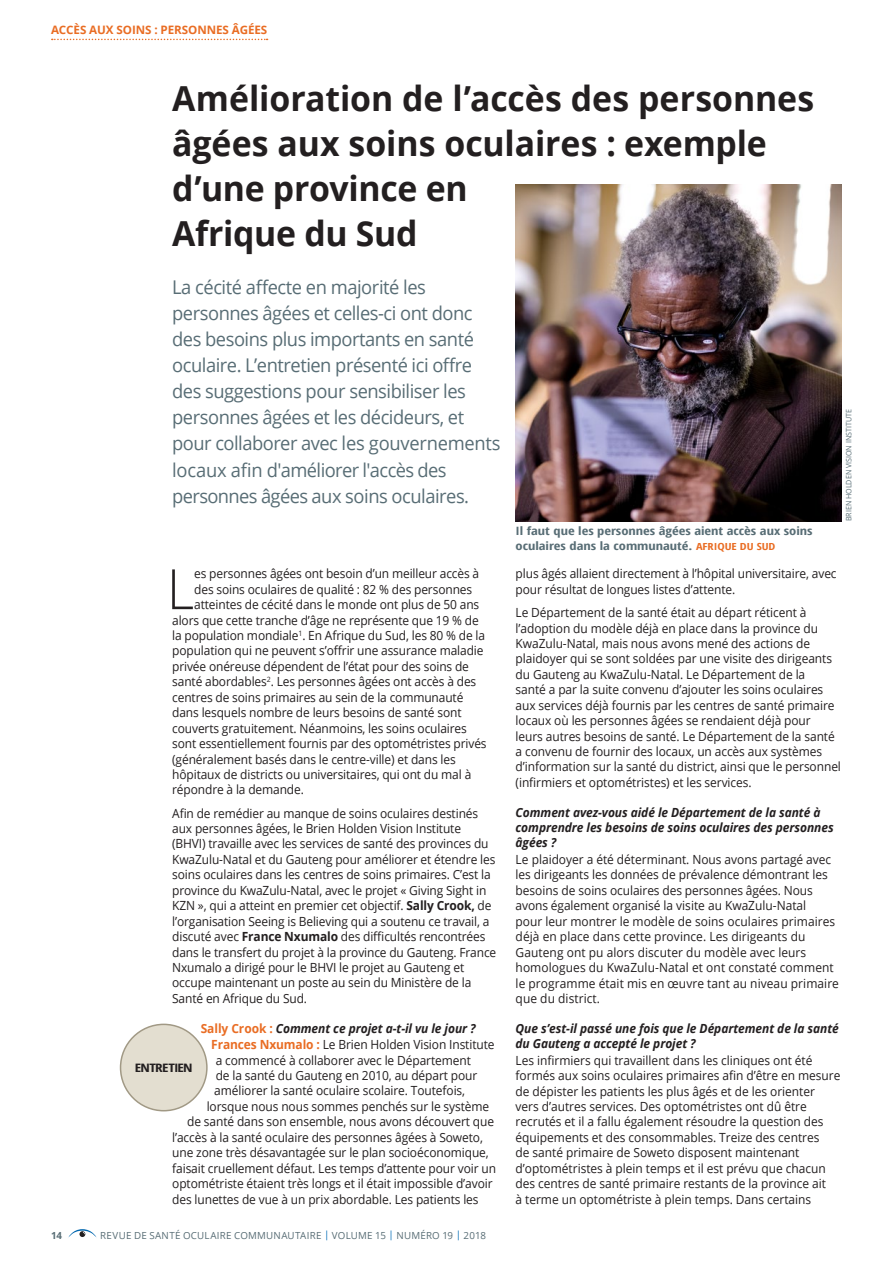
<style>
.page{position:relative;width:893px;height:1263px;background:#fff}
.page>*{position:absolute;margin:0;border:0;box-sizing:border-box;transform-origin:0 0}
.t1{font:300 55.65px "Open Sans";color:#231f20;scale:.95 1}
.t2{font:700 34.5px/45px "Open Sans";letter-spacing:-.005em;color:#231f20}
.t3{font:18.9px/26.1px "Open Sans";letter-spacing:-.025em;color:#586d75}
.t4{font:12.6px/15.5px "Open Sans";letter-spacing:-.01em;color:#231f20;scale:.95 1}
.t5{font:italic 700 12.6px/15.5px "Open Sans";letter-spacing:-.005em;color:#231f20;scale:.95 1}
.t6{font:700 11.7px "Open Sans";letter-spacing:-.005em;color:#e96d24}
.t7{font:700 11.7px "Open Sans Condensed";letter-spacing:-.045em;color:#231f20;scale:1.3 1}
.t8{font:700 11.55px/14.7px "Open Sans Condensed";color:#586d75;scale:1.26 1}
.t9{font:9.75px "Open Sans";letter-spacing:.025em;color:#586d75}
.t10{font:700 9.75px "Open Sans";color:#586d75}
.t11{font:7.5px "Open Sans";color:#586d75;scale:.95 1}
.s1{font-size:9.75px;color:#e96d24}
.s2{font-weight:700}
.s3{font-style:normal;color:#e96d24}
.s4{font-weight:700;color:#e96d24}
.s5{color:#006cb7}
</style>
<div class="page">
<svg style="left:68px;top:1229px;width:29px;height:9px"></svg>
<svg style="left:52px;top:39px;width:216px;height:1px"></svg>
<div style="left:121px;top:1024px;width:86px;height:87px;background:#e3ded0;border-radius:50%"></div>
<div style="left:120px;top:1023px;width:88px;height:88px;border:2px solid #a19985;border-radius:50%"></div>
<img style="left:516px;top:184px;width:326px;height:337px">
<p class="t6" style="left:51px;top:22px;width:218px">ACCÈS AUX SOINS : PERSONNES ÂGÉES</p>
<h2 class="t2" style="left:172px;top:76px;width:644px">Amélioration de l’accès des personnes âgées aux soins oculaires : exemple d’une province en<br>Afrique du Sud</h2>
<p class="t3" style="left:172px;top:273px;width:330px">La cécité affecte en majorité les personnes âgées et celles-ci ont donc des besoins plus importants en santé oculaire. L’entretien présenté ici offre des suggestions pour sensibiliser les personnes âgées et les décideurs, et pour collaborer avec les gouvernements locaux afin d'améliorer l'accès des personnes âgées aux soins oculaires.</p>
<p class="t8" style="left:516px;top:523px;width:237px">Il faut que les personnes âgées aient accès aux soins oculaires dans la communauté. <span class="s1">AFRIQUE DU SUD</span></p>
<p class="t11" style="left:843px;top:521px;width:120px;rotate:-90deg">BRIEN HOLDEN VISION INSTITUTE</p>
<h1 class="t1" style="left:167px;top:551px;width:30px">L</h1>
<p class="t4" style="left:194px;top:566px;width:302px">es personnes âgées ont besoin d’un meilleur accès à</p>
<p class="t4" style="left:194px;top:581px;width:294px">des soins oculaires de qualité : 82 % des personnes</p>
<p class="t4" style="left:194px;top:596px;width:302px">atteintes de cécité dans le monde ont plus de 50 ans</p>
<p class="t4" style="left:172px;top:612px;width:324px">alors que cette tranche d’âge ne représente que 19 % de</p>
<p class="t4" style="left:172px;top:627px;width:331px">la population mondiale<sup>1</sup>. En Afrique du Sud, les 80 % de la</p>
<p class="t4" style="left:172px;top:643px;width:329px">population qui ne peuvent s’offrir une assurance maladie</p>
<p class="t4" style="left:172px;top:658px;width:314px">privée onéreuse dépendent de l’état pour des soins de</p>
<p class="t4" style="left:172px;top:674px;width:322px">santé abordables<sup>2</sup>. Les personnes âgées ont accès à des</p>
<p class="t4" style="left:172px;top:689px;width:308px">centres de soins primaires au sein de la communauté</p>
<p class="t4" style="left:172px;top:705px;width:306px">dans lesquels nombre de leurs besoins de santé sont</p>
<p class="t4" style="left:172px;top:720px;width:312px">couverts gratuitement. Néanmoins, les soins oculaires</p>
<p class="t4" style="left:172px;top:735px;width:333px">sont essentiellement fournis par des optométristes privés</p>
<p class="t4" style="left:172px;top:751px;width:300px">(généralement basés dans le centre-ville) et dans les</p>
<p class="t4" style="left:172px;top:766px;width:316px">hôpitaux de districts ou universitaires, qui ont du mal à</p>
<p class="t4" style="left:172px;top:782px;width:140px">répondre à la demande.</p>
<p class="t4" style="left:172px;top:805px;width:343px">Afin de remédier au manque de soins oculaires destinés aux personnes âgées, le Brien Holden Vision Institute (BHVI) travaille avec les services de santé des provinces du KwaZulu-Natal et du Gauteng pour améliorer et étendre les soins oculaires dans les centres de soins primaires. C’est la province du KwaZulu-Natal, avec le projet « Giving Sight in KZN », qui a atteint en premier cet objectif. <span class="s2">Sally Crook,</span> de l’organisation Seeing is Believing qui a soutenu ce travail, a discuté avec <span class="s2">France Nxumalo</span> des difficultés rencontrées dans le transfert du projet à la province du Gauteng. France Nxumalo a dirigé pour le BHVI le projet au Gauteng et occupe maintenant un poste au sein du Ministère de la Santé en Afrique du Sud.</p>
<p class="t5" style="left:201px;top:1020px;width:291px"><span class="s3">Sally Crook :</span> Comment ce projet a-t-il vu le jour ?</p>
<p class="t4" style="left:211px;top:1036px;width:300px"><span class="s4">Frances Nxumalo :</span> Le Brien Holden Vision Institute</p>
<p class="t4" style="left:216px;top:1052px;width:270px">a commencé à collaborer avec le Département</p>
<p class="t4" style="left:216px;top:1067px;width:277px">de la santé du Gauteng en 2010, au départ pour</p>
<p class="t4" style="left:214px;top:1083px;width:266px">améliorer la santé oculaire scolaire. Toutefois,</p>
<p class="t4" style="left:207px;top:1098px;width:299px">lorsque nous nous sommes penchés sur le système</p>
<p class="t4" style="left:187px;top:1114px;width:325px">de santé dans son ensemble, nous avons découvert que</p>
<p class="t4" style="left:172px;top:1129px;width:329px">l’accès à la santé oculaire des personnes âgées à Soweto,</p>
<p class="t4" style="left:172px;top:1144px;width:335px">une zone très désavantagée sur le plan socioéconomique,</p>
<p class="t4" style="left:172px;top:1160px;width:343px">faisait cruellement défaut. Les temps d’attente pour voir un</p>
<p class="t4" style="left:172px;top:1175px;width:339px">optométriste étaient très longs et il était impossible d’avoir</p>
<p class="t4" style="left:172px;top:1191px;width:324px">des lunettes de vue à un prix abordable. Les patients les</p>
<p class="t7" style="left:135px;top:1059px;width:46px">ENTRETIEN</p>
<p class="t10" style="left:51px;top:1228px;width:13px">14</p>
<p class="t9" style="left:100px;top:1228px;width:387px">REVUE DE SANTÉ OCULAIRE COMMUNAUTAIRE <span class="s5">|</span> VOLUME 15 <span class="s5">|</span> NUMÉRO 19 <span class="s5">|</span> 2018</p>
<p class="t4" style="left:516px;top:566px;width:339px">plus âgés allaient directement à l’hôpital universitaire, avec pour résultat de longues listes d’attente.</p>
<p class="t4" style="left:516px;top:604px;width:344px">Le Département de la santé était au départ réticent à l’adoption du modèle déjà en place dans la province du KwaZulu-Natal, mais nous avons mené des actions de plaidoyer qui se sont soldées par une visite des dirigeants du Gauteng au KwaZulu-Natal. Le Département de la<br>santé a par la suite convenu d’ajouter les soins oculaires aux services déjà fournis par les centres de santé primaire locaux où les personnes âgées se rendaient déjà pour leurs autres besoins de santé. Le Département de la santé a convenu de fournir des locaux, un accès aux systèmes d’information sur la santé du district, ainsi que le personnel (infirmiers et optométristes) et les services.</p>
<p class="t5" style="left:516px;top:804px;width:336px">Comment avez-vous aidé le Département de la santé à comprendre les besoins de soins oculaires des personnes âgées ?</p>
<p class="t4" style="left:516px;top:851px;width:342px">Le plaidoyer a été déterminant. Nous avons partagé avec les dirigeants les données de prévalence démontrant les besoins de soins oculaires des personnes âgées. Nous avons également organisé la visite au KwaZulu-Natal<br>pour leur montrer le modèle de soins oculaires primaires déjà en place dans cette province. Les dirigeants du Gauteng ont pu alors discuter du modèle avec leurs homologues du KwaZulu-Natal et ont constaté comment le programme était mis en œuvre tant au niveau primaire que du district.</p>
<p class="t5" style="left:516px;top:1020px;width:342px">Que s’est-il passé une fois que le Département de la santé du Gauteng a accepté le projet ?</p>
<p class="t4" style="left:516px;top:1052px;width:344px">Les infirmiers qui travaillent dans les cliniques ont été formés aux soins oculaires primaires afin d’être en mesure de dépister les patients les plus âgés et de les orienter vers d’autres services. Des optométristes ont dû être recrutés et il a fallu également résoudre la question des équipements et des consommables. Treize des centres<br>de santé primaire de Soweto disposent maintenant d’optométristes à plein temps et il est prévu que chacun des centres de santé primaire restants de la province ait<br>à terme un optométriste à plein temps. Dans certains</p>
</div>
